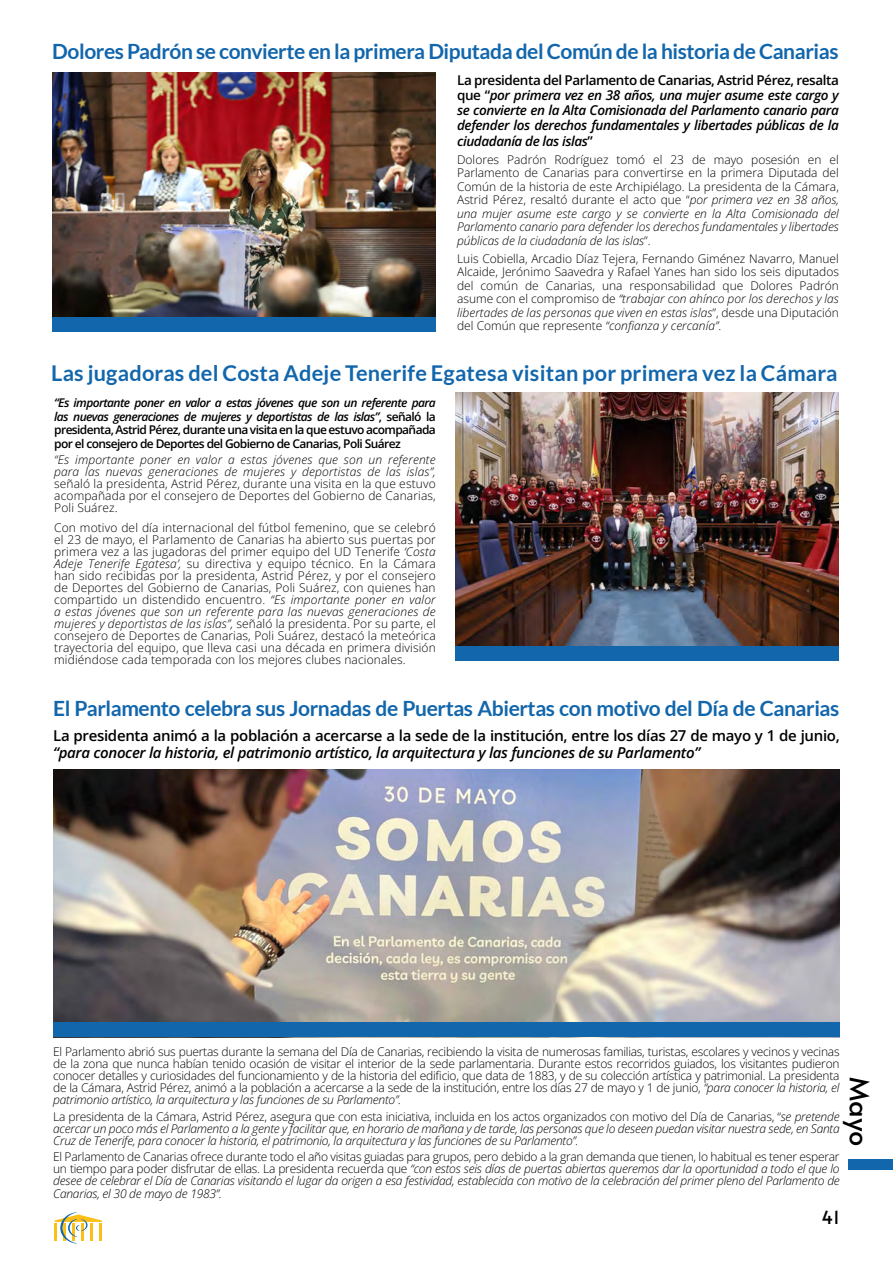
<style>
.page{position:relative;width:893px;height:1263px;background:#fff}
.page>*{position:absolute;margin:0;border:0;box-sizing:border-box;transform-origin:0 0}
.t1{font:27px "Alata";color:#000}
.t2{font:700 21.75px "Lato";letter-spacing:.01em;color:#1266ac}
.t3{font:700 21px "Lato";letter-spacing:-.02em;color:#1266ac}
.t4{font:18px "Alata";color:#000}
.t5{font:15px "Open Sans";letter-spacing:-.02em;color:#000}
.t6{font:italic 15px "Open Sans";letter-spacing:-.02em;color:#000}
.t7{font:italic 13.5px/15px "Open Sans";letter-spacing:-.03em;color:#000;text-align:justify}
.t8{font:12px/12px "Open Sans";color:#000;text-align:justify}
.t9{font:italic 12px/12px "Open Sans";letter-spacing:-.02em;color:#000;text-align:justify}
.t10{font:italic 12px/12px "Open Sans";letter-spacing:.01em;color:#000}
.s1{font-style:normal}
.s2{font-style:italic}
</style>
<div class="page">
<div style="left:849px;top:1159px;width:44px;height:10px;background:#1266ac"></div>
<svg style="left:55px;top:1212px;width:47px;height:31px"></svg>
<img style="left:52px;top:72px;width:384px;height:245px">
<div style="left:52px;top:317px;width:384px;height:15px;background:#1266ac"></div>
<img style="left:455px;top:392px;width:384px;height:254px">
<div style="left:455px;top:646px;width:384px;height:15px;background:#1266ac"></div>
<img style="left:53px;top:769px;width:787px;height:253px">
<div style="left:53px;top:1022px;width:787px;height:15px;background:#1266ac"></div>
<h3 class="t3" style="left:52px;top:39px;width:788px">Dolores Padrón se convierte en la primera Diputada del Común de la historia de Canarias</h3>
<p class="t7" style="left:457px;top:72px;width:383px"><span class="s1">La presidenta del Parlamento de Canarias, Astrid Pérez, resalta que “</span>por primera vez en 38 años, una mujer asume este cargo y se convierte en la Alta Comisionada del Parlamento canario para defender los derechos fundamentales y libertades públicas de la</p>
<p class="t7" style="left:457px;top:133px;width:137px">ciudadanía de las islas<span class="s1">”</span></p>
<p class="t8" style="left:457px;top:152px;width:383px;line-height:13.5px">Dolores Padrón Rodríguez tomó el 23 de mayo posesión en el Parlamento de Canarias para convertirse en la primera Diputada del Común de la historia de este Archipiélago. La presidenta de la Cámara, Astrid Pérez, resaltó durante el acto que “<span class="s2">por primera vez en 38 años, una mujer asume este cargo y se convierte en la Alta Comisionada del Parlamento canario para defender los derechos fundamentales y libertades públicas de la ciudadanía de las islas</span>”.</p>
<p class="t8" style="left:457px;top:251px;width:383px;line-height:13.5px">Luis Cobiella, Arcadio Díaz Tejera, Fernando Giménez Navarro, Manuel Alcaide, Jerónimo Saavedra y Rafael Yanes han sido los seis diputados del común de Canarias, una responsabilidad que Dolores Padrón asume con el compromiso de <span class="s2">“trabajar con ahínco por los derechos y las libertades de las personas que viven en estas islas</span>”, desde una Diputación del Común que represente <span class="s2">“confianza y cercanía”</span>.</p>
<h2 class="t2" style="left:51px;top:361px;width:788px">Las jugadoras del Costa Adeje Tenerife Egatesa visitan por primera vez la Cámara</h2>
<p class="t8" style="left:54px;top:396px;width:383px;line-height:13.5px"><span class="s2">“Es importante poner en valor a estas jóvenes que son un referente para las nuevas generaciones de mujeres y deportistas de las islas”</span>, señaló la presidenta, Astrid Pérez, durante una visita en la que estuvo acompañada por el consejero de Deportes del Gobierno de Canarias, Poli Suárez</p>
<p class="t10" style="left:54px;top:453px;width:383px">“Es importante poner en valor a estas jóvenes que son un referente para las nuevas generaciones de mujeres y deportistas de las islas”,</p>
<p class="t8" style="left:54px;top:477px;width:383px">señaló la presidenta, Astrid Pérez, durante una visita en la que estuvo acompañada por el consejero de Deportes del Gobierno de Canarias, Poli Suárez.</p>
<p class="t8" style="left:54px;top:522px;width:383px">Con motivo del día internacional del fútbol femenino, que se celebró el 23 de mayo, el Parlamento de Canarias ha abierto sus puertas por primera vez a las jugadoras del primer equipo del UD Tenerife <span class="s2">‘Costa Adeje Tenerife Egatesa’,</span> su directiva y equipo técnico. En la Cámara han sido recibidas por la presidenta, Astrid Pérez, y por el consejero de Deportes del Gobierno de Canarias, Poli Suárez, con quienes han compartido un distendido encuentro. <span class="s2">“Es importante poner en valor a estas jóvenes que son un referente para las nuevas generaciones de mujeres y deportistas de las islas”,</span> señaló la presidenta. Por su parte, el consejero de Deportes de Canarias, Poli Suárez, destacó la meteórica trayectoria del equipo, que lleva casi una década en primera división midiéndose cada temporada con los mejores clubes nacionales.</p>
<h3 class="t3" style="left:53px;top:697px;width:788px">El Parlamento celebra sus Jornadas de Puertas Abiertas con motivo del Día de Canarias</h3>
<p class="t5" style="left:53px;top:725px;width:788px">La presidenta animó a la población a acercarse a la sede de la institución, entre los días 27 de mayo y 1 de junio,</p>
<p class="t6" style="left:53px;top:742px;width:649px">“para conocer la historia, el patrimonio artístico, la arquitectura y las funciones de su Parlamento”</p>
<p class="t8" style="left:53px;top:1046px;width:788px">El Parlamento abrió sus puertas durante la semana del Día de Canarias, recibiendo la visita de numerosas familias, turistas, escolares y vecinos y vecinas de la zona que nunca habían tenido ocasión de visitar el interior de la sede parlamentaria. Durante estos recorridos guiados, los visitantes pudieron conocer detalles y curiosidades del funcionamiento y de la historia del edificio, que data de 1883, y de su colección artística y patrimonial. La presidenta de la Cámara, Astrid Pérez, animó a la población a acercarse a la sede de la institución, entre los días 27 de mayo y 1 de junio, <span class="s2">“para conocer la historia, el patrimonio artístico, la arquitectura y las funciones de su Parlamento”.</span></p>
<p class="t9" style="left:53px;top:1110px;width:788px"><span class="s1">La presidenta de la Cámara, Astrid Pérez, asegura que con esta iniciativa, incluida en los actos organizados con motivo del Día de Canarias, “</span>se pretende acercar un poco más el Parlamento a la gente y facilitar que, en horario de mañana y de tarde, las personas que lo deseen puedan visitar nuestra sede, en Santa Cruz de Tenerife, para conocer la historia, el patrimonio, la arquitectura y las funciones de su Parlamento”.</p>
<p class="t9" style="left:53px;top:1150px;width:788px"><span class="s1">El Parlamento de Canarias ofrece durante todo el año visitas guiadas para grupos, pero debido a la gran demanda que tienen, lo habitual es tener esperar un tiempo para poder disfrutar de ellas. La presidenta recuerda que</span> “con estos seis días de puertas abiertas queremos dar la oportunidad a todo el que lo desee de celebrar el Día de Canarias visitando el lugar da origen a esa festividad, establecida con motivo de la celebración del primer pleno del Parlamento de</p>
<p class="t9" style="left:53px;top:1187px;width:170px">Canarias, el 30 de mayo de 1983”.</p>
<h1 class="t1" style="left:883px;top:1077px;width:71px;rotate:90deg">Mayo</h1>
<h3 class="t4" style="left:821px;top:1202px;width:20px">41</h3>
</div>
